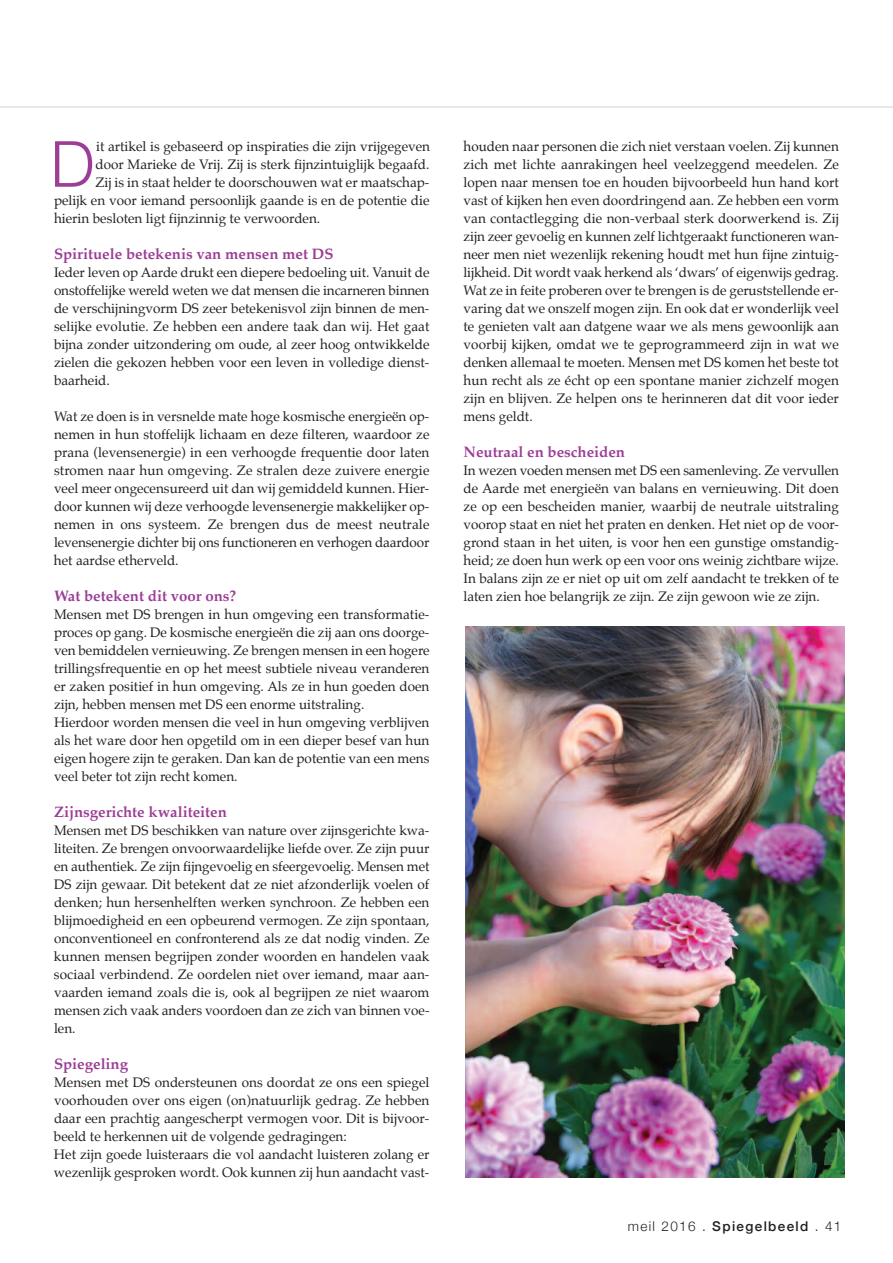
<style>
.page{position:relative;width:893px;height:1263px;background:#fff}
.page>*{position:absolute;margin:0;border:0;box-sizing:border-box;transform-origin:0 0}
.t1{font:300 63.15px "Helvetica";color:#9c3d96}
.t2{font:700 15px "Palatino";color:#9c3d96}
.t3{font:13.5px/18px "Palatino";color:#231f20;text-align:justify}
.t4{font:300 13.5px "Helvetica Neue";letter-spacing:.1em;color:#231f20}
.s1{font-weight:500}
</style>
<div class="page">
<hr style="left:0;top:106px;width:893px;height:2px;background:#e7e8e9">
<img style="left:465px;top:626px;width:380px;height:551px">
<h1 class="t1" style="left:50px;top:138px;width:47px">D</h1>
<p class="t3" style="left:96px;top:138px;width:336px">it artikel is gebaseerd op inspiraties die zijn vrijgegeven</p>
<p class="t3" style="left:95px;top:156px;width:336px">door Marieke de Vrij. Zij is sterk fijnzintuiglijk begaafd.</p>
<p class="t3" style="left:95px;top:174px;width:336px">Zij is in staat helder te doorschouwen wat er maatschap-</p>
<p class="t3" style="left:54px;top:192px;width:377px">pelijk en voor iemand persoonlijk gaande is en de potentie die</p>
<p class="t3" style="left:54px;top:210px;width:268px">hierin besloten ligt fijnzinnig te verwoorden.</p>
<p class="t2" style="left:54px;top:246px;width:281px">Spirituele betekenis van mensen met DS</p>
<p class="t3" style="left:54px;top:264px;width:377px">Ieder leven op Aarde drukt een diepere bedoeling uit. Vanuit de onstoffelijke wereld weten we dat mensen die incarneren binnen de verschijningvorm DS zeer betekenisvol zijn binnen de men&shy;selijke evolutie. Ze hebben een andere taak dan wij. Het gaat bijna zonder uitzondering om oude, al zeer hoog ontwikkelde zielen die gekozen hebben voor een leven in volledige dienst&shy;baarheid.</p>
<p class="t3" style="left:54px;top:408px;width:377px">Wat ze doen is in versnelde mate hoge kosmische energieën op&shy;nemen in hun stoffelijk lichaam en deze filteren, waardoor ze prana (levensenergie) in een verhoogde frequentie door laten stromen naar hun omgeving. Ze stralen deze zuivere energie veel meer ongecensureerd uit dan wij gemiddeld kunnen. Hier&shy;door kunnen wij deze verhoogde levensenergie makkelijker op&shy;nemen in ons systeem. Ze brengen dus de meest neutrale levensenergie dichter bij ons functioneren en verhogen daardoor het aardse etherveld.</p>
<p class="t2" style="left:54px;top:588px;width:184px">Wat betekent dit voor ons?</p>
<p class="t3" style="left:54px;top:606px;width:377px;text-align:left">Mensen met DS brengen in hun omgeving een transformatie&shy;proces op gang. De kosmische energieën die zij aan ons doorge&shy;ven bemiddelen vernieuwing. Ze brengen mensen in een hogere trillingsfrequentie en op het meest subtiele niveau veranderen er zaken positief in hun omgeving. Als ze in hun goeden doen zijn, hebben mensen met DS een enorme uitstraling.<br>Hierdoor worden mensen die veel in hun omgeving verblijven als het ware door hen opgetild om in een dieper besef van hun eigen hogere zijn te geraken. Dan kan de potentie van een mens veel beter tot zijn recht komen.</p>
<p class="t2" style="left:54px;top:804px;width:174px">Zijnsgerichte kwaliteiten</p>
<p class="t3" style="left:54px;top:822px;width:377px">Mensen met DS beschikken van nature over zijnsgerichte kwa&shy;liteiten. Ze brengen onvoorwaardelijke liefde over. Ze zijn puur en authentiek. Ze zijn fijngevoelig en sfeergevoelig. Mensen met DS zijn gewaar. Dit betekent dat ze niet afzonderlijk voelen of denken; hun hersenhelften werken synchroon. Ze hebben een blijmoedigheid en een opbeurend vermogen. Ze zijn spontaan, onconventioneel en confronterend als ze dat nodig vinden. Ze kunnen mensen begrijpen zonder woorden en handelen vaak sociaal verbindend. Ze oordelen niet over iemand, maar aan&shy;vaarden iemand zoals die is, ook al begrijpen ze niet waarom mensen zich vaak anders voordoen dan ze zich van binnen voe&shy;len.</p>
<p class="t2" style="left:54px;top:1056px;width:76px">Spiegeling</p>
<p class="t3" style="left:54px;top:1074px;width:377px;text-align:left">Mensen met DS ondersteunen ons doordat ze ons een spiegel voorhouden over ons eigen (on)natuurlijk gedrag. Ze hebben daar een prachtig aangescherpt vermogen voor. Dit is bijvoor&shy;beeld te herkennen uit de volgende gedragingen:<br>Het zijn goede luisteraars die vol aandacht luisteren zolang er wezenlijk gesproken wordt. Ook kunnen zij hun aandacht vast-</p>
<p class="t3" style="left:463px;top:138px;width:377px">houden naar personen die zich niet verstaan voelen. Zij kunnen zich met lichte aanrakingen heel veelzeggend meedelen. Ze lopen naar mensen toe en houden bijvoorbeeld hun hand kort vast of kijken hen even doordringend aan. Ze hebben een vorm van contactlegging die non-verbaal sterk doorwerkend is. Zij zijn zeer gevoelig en kunnen zelf lichtgeraakt functioneren wan&shy;neer men niet wezenlijk rekening houdt met hun fijne zintuig&shy;lijkheid. Dit wordt vaak herkend als ‘dwars’ of eigenwijs gedrag.<br>Wat ze in feite proberen over te brengen is de geruststellende er&shy;varing dat we onszelf mogen zijn. En ook dat er wonderlijk veel te genieten valt aan datgene waar we als mens gewoonlijk aan voorbij kijken, omdat we te geprogrammeerd zijn in wat we denken allemaal te moeten. Mensen met DS komen het beste tot hun recht als ze écht op een spontane manier zichzelf mogen zijn en blijven. Ze helpen ons te herinneren dat dit voor ieder mens geldt.</p>
<p class="t2" style="left:463px;top:444px;width:163px">Neutraal en bescheiden</p>
<p class="t3" style="left:463px;top:462px;width:377px">In wezen voeden mensen met DS een samenleving. Ze vervullen de Aarde met energieën van balans en vernieuwing. Dit doen ze op een bescheiden manier, waarbij de neutrale uitstraling voorop staat en niet het praten en denken. Het niet op de voor&shy;grond staan in het uiten, is voor hen een gunstige omstandig&shy;heid; ze doen hun werk op een voor ons weinig zichtbare wijze.<br>In balans zijn ze er niet op uit om zelf aandacht te trekken of te laten zien hoe belangrijk ze zijn. Ze zijn gewoon wie ze zijn.</p>
<p class="t4" style="left:628px;top:1218px;width:215px">meil 2016 . <span class="s1">Spiegelbeeld</span> . 41</p>
</div>
